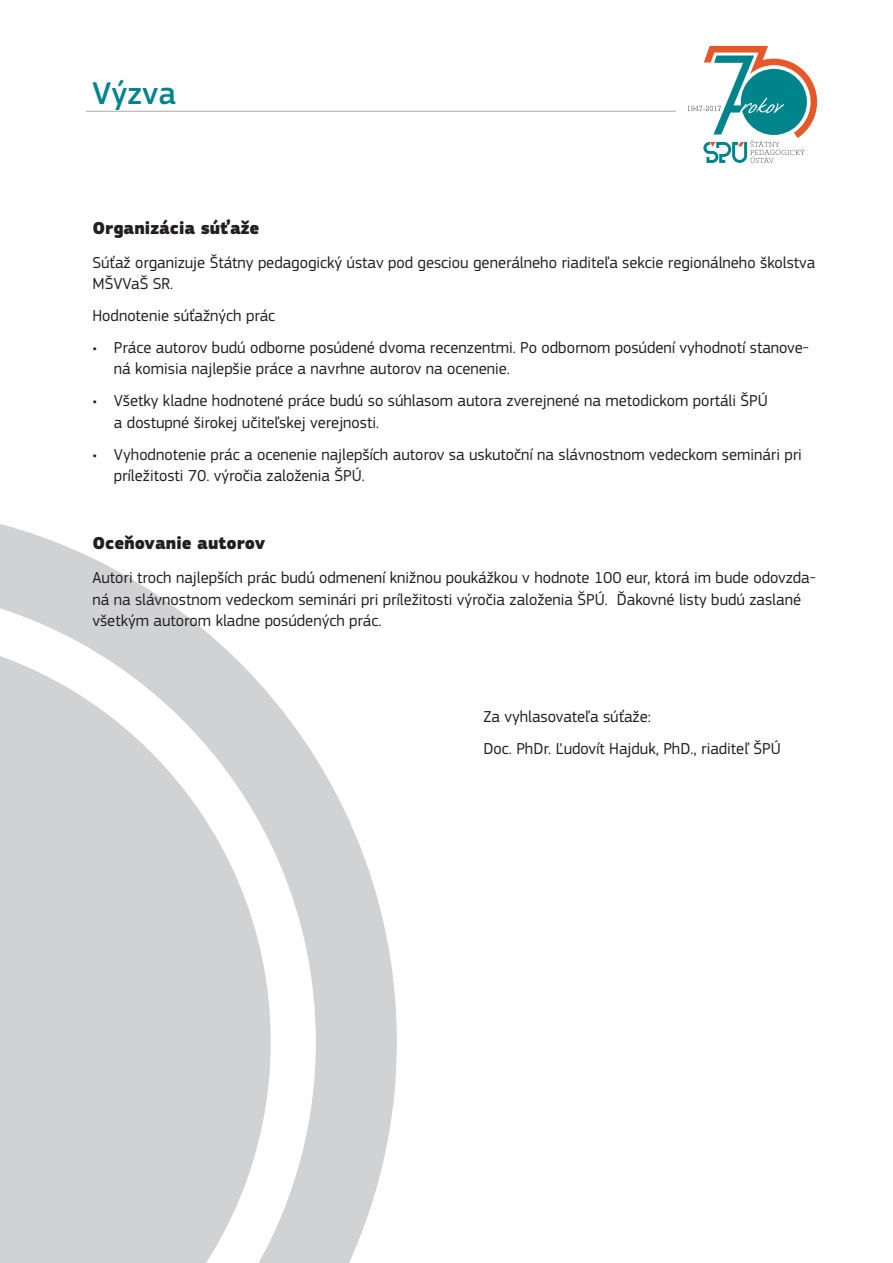
<style>
.page{position:relative;width:893px;height:1263px;background:#fff}
.page>*{position:absolute;margin:0;border:0;box-sizing:border-box;transform-origin:0 0}
.t1{font:500 32.7px "PF Square Sans Pro";color:#00848b}
.t2{font:900 18px "PF Square Sans Pro";color:#231f20}
.t3{font:16.5px/21.3px "PF Square Sans Pro";color:#231f20}
</style>
<div class="page">
<svg style="left:0;top:524px;width:397px;height:739px;fill:#d1d2d4"></svg>
<svg style="left:688px;top:46px;width:129px;height:117px"></svg>
<hr style="left:86px;top:111px;width:590px;height:1px;background:#a8a9ad">
<h1 class="t1" style="left:92px;top:79px;width:86px">Výzva</h1>
<p class="t2" style="left:92px;top:220px;width:169px">Organizácia súťaže</p>
<p class="t3" style="left:92px;top:253px;width:724px">Súťaž organizuje Štátny pedagogický ústav pod gesciou generálneho riaditeľa sekcie regionálneho školstva<br>MŠVVaŠ SR.</p>
<p class="t3" style="left:92px;top:306px;width:184px">Hodnotenie súťažných prác</p>
<p class="t3" style="left:114px;top:338px;width:696px;text-indent:-22px">• Práce autorov budú odborne posúdené dvoma recenzentmi. Po odbornom posúdení vyhodnotí stanove&shy;ná komisia najlepšie práce a navrhne autorov na ocenenie.</p>
<p class="t3" style="left:114px;top:392px;width:655px;text-indent:-22px">• Všetky kladne hodnotené práce budú so súhlasom autora zverejnené na metodickom portáli ŠPÚ a dostupné širokej učiteľskej verejnosti.</p>
<p class="t3" style="left:114px;top:445px;width:689px;text-indent:-22px">• Vyhodnotenie prác a ocenenie najlepších autorov sa uskutoční na slávnostnom vedeckom seminári pri príležitosti 70. výročia založenia ŠPÚ.</p>
<p class="t2" style="left:92px;top:536px;width:174px">Oceňovanie autorov</p>
<p class="t3" style="left:92px;top:569px;width:725px">Autori troch najlepších prác budú odmenení knižnou poukážkou v hodnote 100 eur, ktorá im bude odovzda&shy;ná na slávnostnom vedeckom seminári pri príležitosti výročia založenia ŠPÚ. Ďakovné listy budú zaslané všetkým autorom kladne posúdených prác.</p>
<p class="t3" style="left:483px;top:702px;width:299px;line-height:32px">Za vyhlasovateľa súťaže:<br>Doc. PhDr. Ľudovít Hajduk, PhD., riaditeľ ŠPÚ</p>
</div>
